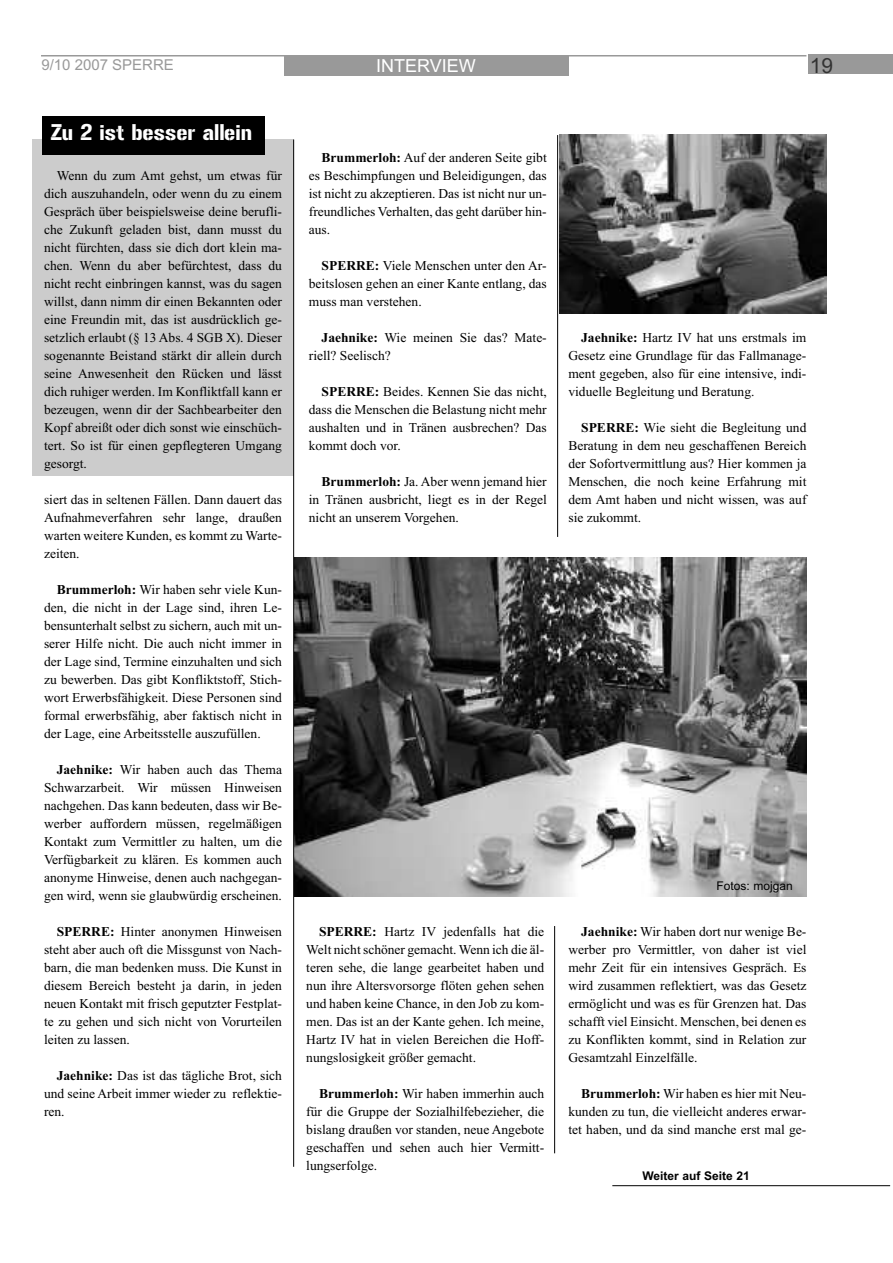
<style>
.page{position:relative;width:893px;height:1263px;background:#fff}
.page>*{position:absolute;margin:0;border:0;box-sizing:border-box;transform-origin:0 0}
.t1{font:22.5px "Gunplay";color:#fff}
.t2{font:21px "Arial";color:#333}
.t3{font:18px "Arial";color:#fff}
.t4{font:15px "Arial";color:#999}
.t5{font:13.5px/18px "Times New Roman";color:#000;text-align:justify}
.t6{font:700 12px "Arial";color:#000}
.t7{font:12px "Arial";color:#000}
.s1{font-weight:700}
</style>
<div class="page">
<div style="left:284px;top:55px;width:284px;height:21px;background:#999"></div>
<hr style="left:41px;top:55px;width:244px;height:2px;background:#999">
<hr style="left:556px;top:55px;width:250px;height:2px;background:#999">
<div style="left:808px;top:54px;width:85px;height:20px;background:#999"></div>
<div style="left:32px;top:139px;width:262px;height:336px;background:#ccc"></div>
<div style="left:43px;top:117px;width:222px;height:38px;background:#000"></div>
<img style="left:294px;top:558px;width:512px;height:338px">
<img style="left:559px;top:135px;width:267px;height:178px">
<hr style="left:612px;top:1185px;width:278px;height:1px;background:#000">
<hr style="left:293px;top:139px;width:1px;height:1028px;background:#000">
<hr style="left:554px;top:926px;width:1px;height:227px;background:#000">
<hr style="left:557px;top:135px;width:1px;height:402px;background:#000">
<p class="t4" style="left:41px;top:56px;width:134px">9/10 2007 SPERRE</p>
<h3 class="t3" style="left:376px;top:55px;width:101px">INTERVIEW</h3>
<h2 class="t2" style="left:810px;top:53px;width:25px">19</h2>
<h1 class="t1" style="left:50px;top:119px;width:204px">Zu 2 ist besser allein</h1>
<p class="t5" style="left:44px;top:166px;width:240px;text-indent:13px">Wenn du zum Amt gehst, um etwas für dich auszuhandeln, oder wenn du zu einem Gespräch über beispielsweise deine berufli&shy;che Zukunft geladen bist, dann musst du nicht fürchten, dass sie dich dort klein ma&shy;chen. Wenn du aber befürchtest, dass du nicht recht einbringen kannst, was du sagen willst, dann nimm dir einen Bekannten oder eine Freundin mit, das ist ausdrücklich ge&shy;setzlich erlaubt (§ 13 Abs. 4 SGB X). Dieser sogenannte Beistand stärkt dir allein durch seine Anwesenheit den Rücken und lässt dich ruhiger werden. Im Konfliktfall kann er bezeugen, wenn dir der Sachbearbeiter den Kopf abreißt oder dich sonst wie einschüch&shy;tert. So ist für einen gepflegteren Umgang gesorgt.</p>
<p class="t5" style="left:44px;top:490px;width:239px">siert das in seltenen Fällen. Dann dauert das Aufnahmeverfahren sehr lange, draußen warten weitere Kunden, es kommt zu Warte&shy;zeiten.</p>
<p class="t5" style="left:44px;top:580px;width:239px;text-indent:13px"><span class="s1">Brummerloh:</span> Wir haben sehr viele Kun&shy;den, die nicht in der Lage sind, ihren Le&shy;bensunterhalt selbst zu sichern, auch mit un&shy;serer Hilfe nicht. Die auch nicht immer in der Lage sind, Termine einzuhalten und sich zu bewerben. Das gibt Konfliktstoff, Stich&shy;wort Erwerbsfähigkeit. Diese Personen sind formal erwerbsfähig, aber faktisch nicht in der Lage, eine Arbeitsstelle auszufüllen.</p>
<p class="t5" style="left:44px;top:760px;width:239px;text-indent:13px"><span class="s1">Jaehnike:</span> Wir haben auch das Thema Schwarzarbeit. Wir müssen Hinweisen nachgehen. Das kann bedeuten, dass wir Be&shy;werber auffordern müssen, regelmäßigen Kontakt zum Vermittler zu halten, um die Verfügbarkeit zu klären. Es kommen auch anonyme Hinweise, denen auch nachgegan&shy;gen wird, wenn sie glaubwürdig erscheinen.</p>
<p class="t5" style="left:44px;top:922px;width:239px;text-indent:13px"><span class="s1">SPERRE:</span> Hinter anonymen Hinweisen steht aber auch oft die Missgunst von Nach&shy;barn, die man bedenken muss. Die Kunst in diesem Bereich besteht ja darin, in jeden neuen Kontakt mit frisch geputzter Festplat&shy;te zu gehen und sich nicht von Vorurteilen leiten zu lassen.</p>
<p class="t5" style="left:44px;top:1066px;width:239px;text-indent:13px"><span class="s1">Jaehnike:</span> Das ist das tägliche Brot, sich und seine Arbeit immer wieder zu reflektie&shy;ren.</p>
<p class="t5" style="left:309px;top:148px;width:239px;text-indent:13px"><span class="s1">Brummerloh:</span> Auf der anderen Seite gibt es Beschimpfungen und Beleidigungen, das ist nicht zu akzeptieren. Das ist nicht nur un&shy;freundliches Verhalten, das geht darüber hin&shy;aus.</p>
<p class="t5" style="left:309px;top:256px;width:239px;text-indent:13px"><span class="s1">SPERRE:</span> Viele Menschen unter den Ar&shy;beitslosen gehen an einer Kante entlang, das muss man verstehen.</p>
<p class="t5" style="left:309px;top:328px;width:239px;text-indent:13px"><span class="s1">Jaehnike:</span> Wie meinen Sie das? Mate&shy;riell? Seelisch?</p>
<p class="t5" style="left:309px;top:382px;width:239px;text-indent:13px"><span class="s1">SPERRE:</span> Beides. Kennen Sie das nicht, dass die Menschen die Belastung nicht mehr aushalten und in Tränen ausbrechen? Das kommt doch vor.</p>
<p class="t5" style="left:309px;top:472px;width:239px;text-indent:13px"><span class="s1">Brummerloh:</span> Ja. Aber wenn jemand hier in Tränen ausbricht, liegt es in der Regel nicht an unserem Vorgehen.</p>
<p class="t5" style="left:568px;top:328px;width:239px;text-indent:13px"><span class="s1">Jaehnike:</span> Hartz IV hat uns erstmals im Gesetz eine Grundlage für das Fallmanage&shy;ment gegeben, also für eine intensive, indi&shy;viduelle Begleitung und Beratung.</p>
<p class="t5" style="left:568px;top:418px;width:240px;text-indent:13px"><span class="s1">SPERRE:</span> Wie sieht die Begleitung und Beratung in dem neu geschaffenen Bereich der Sofortvermittlung aus? Hier kommen ja Menschen, die noch keine Erfahrung mit dem Amt haben und nicht wissen, was auf sie zukommt.</p>
<p class="t5" style="left:306px;top:922px;width:239px;text-indent:13px"><span class="s1">SPERRE:</span> Hartz IV jedenfalls hat die Welt nicht schöner gemacht. Wenn ich die äl&shy;teren sehe, die lange gearbeitet haben und nun ihre Altersvorsorge flöten gehen sehen und haben keine Chance, in den Job zu kom&shy;men. Das ist an der Kante gehen. Ich meine, Hartz IV hat in vielen Bereichen die Hoff&shy;nungslosigkeit größer gemacht.</p>
<p class="t5" style="left:306px;top:1084px;width:239px;text-indent:13px"><span class="s1">Brummerloh:</span> Wir haben immerhin auch für die Gruppe der Sozialhilfebezieher, die bislang draußen vor standen, neue Angebote geschaffen und sehen auch hier Vermitt&shy;lungserfolge.</p>
<p class="t7" style="left:717px;top:878px;width:78px">Fotos: mojgan</p>
<p class="t5" style="left:568px;top:922px;width:240px;text-indent:13px"><span class="s1">Jaehnike:</span> Wir haben dort nur wenige Be&shy;werber pro Vermittler, von daher ist viel mehr Zeit für ein intensives Gespräch. Es wird zusammen reflektiert, was das Gesetz ermöglicht und was es für Grenzen hat. Das schafft viel Einsicht. Menschen, bei denen es zu Konflikten kommt, sind in Relation zur Gesamtzahl Einzelfälle.</p>
<p class="t5" style="left:568px;top:1084px;width:239px;text-indent:13px"><span class="s1">Brummerloh:</span> Wir haben es hier mit Neu&shy;kunden zu tun, die vielleicht anderes erwar&shy;tet haben, und da sind manche erst mal ge-</p>
<p class="t6" style="left:642px;top:1168px;width:109px">Weiter auf Seite 21</p>
</div>
